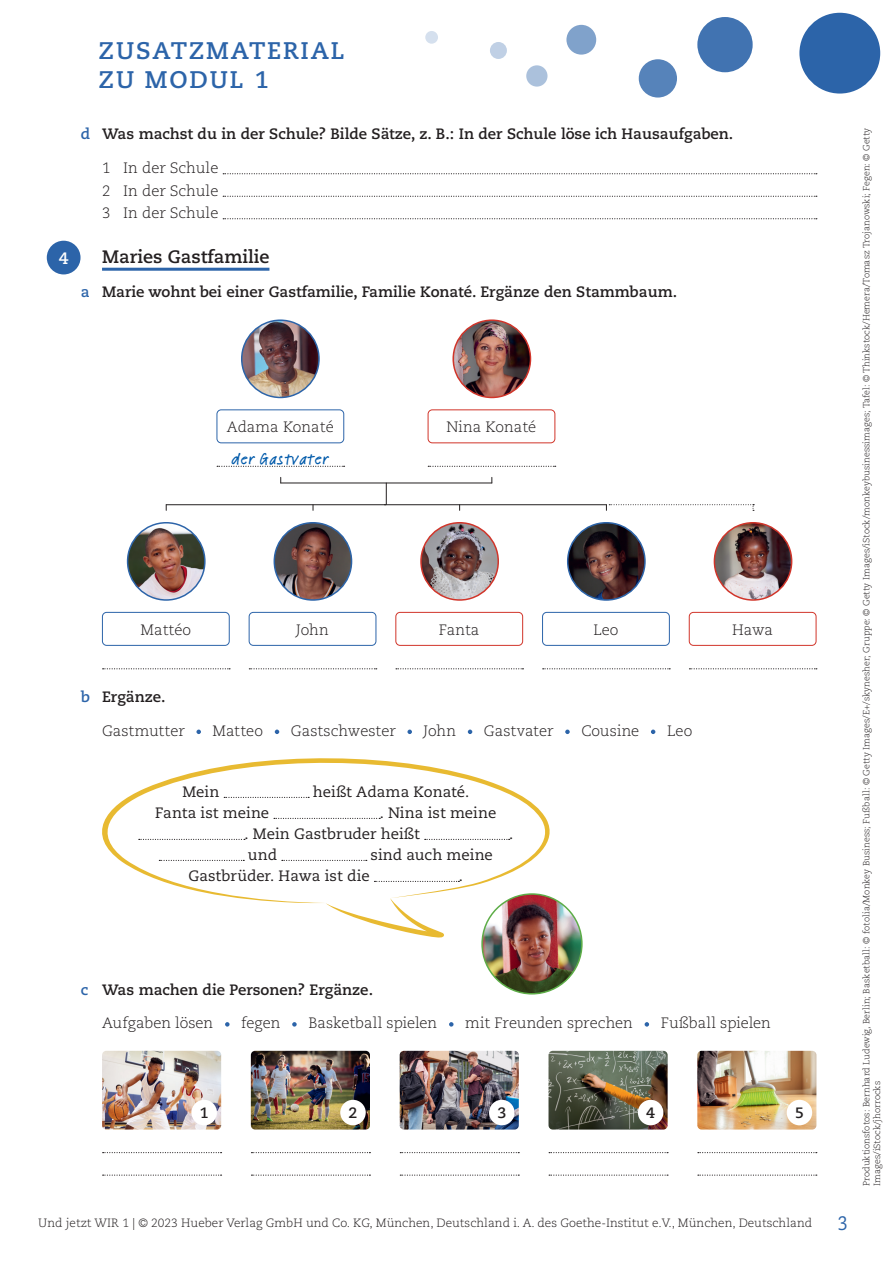
<style>
.page{position:relative;width:893px;height:1263px;background:#fff}
.page>*{position:absolute;margin:0;border:0;box-sizing:border-box;transform-origin:0 0}
.t1{font:700 24px/28.8px "Caecilia LT Pro 75";letter-spacing:.075em;color:#2c64a9}
.t2{font:19.5px "Caecilia LT Pro 55 Roman";color:#2c64a9;scale:.9 1}
.t3{font:700 18px "Caecilia LT Pro 75";color:#231f20}
.t4{font:500 16.5px "Linotype Feltpen W01";letter-spacing:.05em;color:#015aaa}
.t5{font:700 16.5px "Caecilia LT Pro 75";color:#fff}
.t6{font:300 15px/22.5px "Caecilia LT Pro 45";color:#231f20;text-align:justify}
.t7{font:700 15px "Caecilia LT Pro 75";color:#231f20}
.t8{font:15px/21px "Caecilia LT Pro 55 Roman";color:#231f20}
.t9{font:300 12px "Caecilia LT Pro 45";color:#231f20}
.t10{font:300 9px/10.8px "Caecilia LT Pro 45";color:#231f20}
.s1{color:#2c64a9}
</style>
<div class="page">
<div style="left:697px;top:17px;width:56px;height:55px;background:#4173b1;border-radius:50%"></div>
<div style="left:639px;top:59px;width:38px;height:39px;background:#5683ba;border-radius:50%"></div>
<div style="left:526px;top:65px;width:21px;height:22px;background:#abc1dc;border-radius:50%"></div>
<div style="left:490px;top:42px;width:17px;height:17px;background:#c0d0e5;border-radius:50%"></div>
<div style="left:566px;top:25px;width:30px;height:30px;background:#80a2cb;border-radius:50%"></div>
<div style="left:425px;top:31px;width:13px;height:13px;background:#d5e0ee;border-radius:50%"></div>
<div style="left:799px;top:13px;width:81px;height:81px;background:#2c64a9;border-radius:50%"></div>
<svg style="left:102px;top:758px;width:456px;height:180px"></svg>
<svg style="left:224px;top:797px;width:85px;height:1px"></svg>
<svg style="left:274px;top:818px;width:106px;height:1px"></svg>
<svg style="left:139px;top:839px;width:106px;height:1px"></svg>
<svg style="left:425px;top:839px;width:85px;height:1px"></svg>
<svg style="left:159px;top:860px;width:85px;height:1px"></svg>
<svg style="left:282px;top:860px;width:85px;height:1px"></svg>
<svg style="left:374px;top:881px;width:85px;height:1px"></svg>
<svg style="left:223px;top:173px;width:594px;height:1px"></svg>
<svg style="left:223px;top:196px;width:594px;height:1px"></svg>
<svg style="left:223px;top:218px;width:594px;height:1px"></svg>
<hr style="left:102px;top:268px;width:167px;height:3px;background:#2c64a9">
<div style="left:47px;top:241px;width:34px;height:33px;background:#2c64a9;border-radius:50%"></div>
<div style="left:217px;top:409px;width:127px;height:34px;border:1px solid #2c64a9;border-radius:4px"></div>
<div style="left:428px;top:409px;width:127px;height:34px;border:1px solid #d1352a;border-radius:4px"></div>
<svg style="left:386px;top:484px;width:1px;height:20px"></svg>
<hr style="left:281px;top:483px;width:211px;height:1px;background:#231f20">
<hr style="left:166px;top:504px;width:220px;height:1px;background:#231f20">
<hr style="left:384px;top:504px;width:222px;height:1px;background:#231f20">
<svg style="left:606px;top:504px;width:148px;height:7px"></svg>
<img style="left:242px;top:320px;width:77px;height:77px;border-radius:39px">
<div style="left:241px;top:319px;width:79px;height:79px;border:2px solid #2c64a9;border-radius:50%"></div>
<img style="left:453px;top:320px;width:77px;height:77px;border-radius:39px">
<div style="left:452px;top:319px;width:79px;height:79px;border:2px solid #d1352a;border-radius:50%"></div>
<svg style="left:217px;top:466px;width:128px;height:1px"></svg>
<svg style="left:428px;top:466px;width:128px;height:1px"></svg>
<div style="left:102px;top:612px;width:128px;height:34px;border:1px solid #2c64a9;border-radius:4px"></div>
<div style="left:249px;top:612px;width:127px;height:34px;border:1px solid #2c64a9;border-radius:4px"></div>
<div style="left:395px;top:612px;width:128px;height:34px;border:1px solid #d1352a;border-radius:4px"></div>
<div style="left:542px;top:612px;width:128px;height:34px;border:1px solid #2c64a9;border-radius:4px"></div>
<div style="left:689px;top:612px;width:127px;height:34px;border:1px solid #d1352a;border-radius:4px"></div>
<img style="left:128px;top:523px;width:77px;height:77px;border-radius:39px">
<div style="left:127px;top:522px;width:79px;height:79px;border:2px solid #2c64a9;border-radius:50%"></div>
<img style="left:274px;top:523px;width:78px;height:77px;border-radius:39px">
<div style="left:274px;top:522px;width:78px;height:79px;border:2px solid #2c64a9;border-radius:50%"></div>
<img style="left:421px;top:523px;width:77px;height:77px;border-radius:39px">
<div style="left:420px;top:522px;width:79px;height:79px;border:2px solid #d1352a;border-radius:50%"></div>
<img style="left:568px;top:523px;width:77px;height:77px;border-radius:39px">
<div style="left:567px;top:522px;width:79px;height:79px;border:2px solid #2c64a9;border-radius:50%"></div>
<img style="left:714px;top:523px;width:78px;height:77px;border-radius:39px">
<div style="left:714px;top:522px;width:78px;height:79px;border:2px solid #d1352a;border-radius:50%"></div>
<img style="left:482px;top:894px;width:100px;height:100px;border-radius:50px">
<div style="left:481px;top:893px;width:102px;height:101px;border:2px solid #5dad47;border-radius:50%"></div>
<svg style="left:103px;top:668px;width:127px;height:1px"></svg>
<svg style="left:249px;top:668px;width:128px;height:1px"></svg>
<svg style="left:396px;top:668px;width:127px;height:1px"></svg>
<svg style="left:543px;top:668px;width:127px;height:1px"></svg>
<svg style="left:689px;top:668px;width:128px;height:1px"></svg>
<svg style="left:196px;top:729px;width:5px;height:5px"></svg>
<svg style="left:275px;top:729px;width:4px;height:5px"></svg>
<svg style="left:407px;top:729px;width:5px;height:5px"></svg>
<svg style="left:468px;top:729px;width:4px;height:5px"></svg>
<svg style="left:565px;top:729px;width:5px;height:5px"></svg>
<svg style="left:651px;top:729px;width:4px;height:5px"></svg>
<svg style="left:225px;top:1022px;width:5px;height:4px"></svg>
<svg style="left:292px;top:1022px;width:5px;height:4px"></svg>
<svg style="left:449px;top:1022px;width:5px;height:4px"></svg>
<svg style="left:645px;top:1022px;width:4px;height:4px"></svg>
<img style="left:102px;top:1051px;width:119px;height:78px">
<img style="left:251px;top:1051px;width:119px;height:78px">
<img style="left:400px;top:1051px;width:119px;height:78px">
<img style="left:548px;top:1051px;width:120px;height:78px">
<img style="left:697px;top:1051px;width:119px;height:78px">
<svg style="left:103px;top:1152px;width:119px;height:1px"></svg>
<svg style="left:103px;top:1174px;width:119px;height:2px"></svg>
<svg style="left:251px;top:1152px;width:119px;height:1px"></svg>
<svg style="left:251px;top:1174px;width:119px;height:2px"></svg>
<svg style="left:400px;top:1152px;width:119px;height:1px"></svg>
<svg style="left:400px;top:1174px;width:119px;height:2px"></svg>
<svg style="left:549px;top:1152px;width:119px;height:1px"></svg>
<svg style="left:549px;top:1174px;width:119px;height:2px"></svg>
<svg style="left:698px;top:1152px;width:119px;height:1px"></svg>
<svg style="left:698px;top:1174px;width:119px;height:2px"></svg>
<div style="left:191px;top:1100px;width:26px;height:25px;background:#fff;border-radius:50%"></div>
<div style="left:340px;top:1100px;width:26px;height:25px;background:#fff;border-radius:50%"></div>
<div style="left:489px;top:1100px;width:26px;height:25px;background:#fff;border-radius:50%"></div>
<div style="left:638px;top:1100px;width:25px;height:25px;background:#fff;border-radius:50%"></div>
<div style="left:787px;top:1100px;width:25px;height:25px;background:#fff;border-radius:50%"></div>
<h1 class="t1" style="left:99px;top:36px;width:248px">ZUSATZMATERIAL<br>ZU MODUL 1</h1>
<h3 class="t5" style="left:59px;top:247px;width:11px">4</h3>
<h3 class="t7" style="left:81px;top:124px;width:654px"><span class="s1">d</span> Was machst du in der Schule? Bilde Sätze, z. B.: In der Schule löse ich Hausaufgaben.</h3>
<h3 class="t6" style="left:102px;top:156px;width:118px">1 In der Schule 2 In der Schule 3 In der Schule</h3>
<h3 class="t3" style="left:102px;top:245px;width:169px">Maries Gastfamilie</h3>
<h3 class="t7" style="left:81px;top:281px;width:598px"><span class="s1">a</span> Marie wohnt bei einer Gastfamilie, Familie Konaté. Ergänze den Stammbaum.</h3>
<h3 class="t6" style="left:227px;top:415px;width:108px">Adama Konaté</h3>
<h3 class="t6" style="left:447px;top:415px;width:91px">Nina Konaté</h3>
<h3 class="t4" style="left:232px;top:447px;width:98px">der Gastvater</h3>
<h3 class="t6" style="left:141px;top:618px;width:52px">Mattéo</h3>
<h3 class="t6" style="left:296px;top:618px;width:34px">John</h3>
<h3 class="t6" style="left:439px;top:618px;width:42px">Fanta</h3>
<h3 class="t6" style="left:593px;top:618px;width:27px">Leo</h3>
<h3 class="t6" style="left:732px;top:618px;width:42px">Hawa</h3>
<h3 class="t7" style="left:81px;top:686px;width:86px"><span class="s1">b</span> Ergänze.</h3>
<h3 class="t6" style="left:102px;top:719px;width:84px">Gastmutter</h3>
<h3 class="t6" style="left:213px;top:719px;width:52px">Matteo</h3>
<h3 class="t6" style="left:291px;top:719px;width:106px">Gastschwester</h3>
<h3 class="t6" style="left:424px;top:719px;width:34px">John</h3>
<h3 class="t6" style="left:484px;top:719px;width:71px">Gastvater</h3>
<h3 class="t6" style="left:581px;top:719px;width:59px">Cousine</h3>
<h3 class="t6" style="left:667px;top:719px;width:27px">Leo</h3>
<h3 class="t8" style="left:182px;top:781px;width:39px">Mein</h3>
<h3 class="t8" style="left:313px;top:781px;width:158px">heißt Adama Konaté.</h3>
<h3 class="t8" style="left:155px;top:802px;width:116px">Fanta ist meine</h3>
<h3 class="t8" style="left:245px;top:802px;width:253px;text-indent:135px">. Nina ist meine . Mein Gastbruder heißt</h3>
<h3 class="t8" style="left:248px;top:844px;width:31px">und</h3>
<h3 class="t8" style="left:371px;top:844px;width:124px">sind auch meine</h3>
<h3 class="t8" style="left:189px;top:865px;width:183px">Gastbrüder. Hawa ist die</h3>
<h3 class="t8" style="left:459px;top:865px;width:6px">.</h3>
<h3 class="t8" style="left:509px;top:823px;width:6px">.</h3>
<h3 class="t7" style="left:81px;top:979px;width:294px"><span class="s1">c</span> Was machen die Personen? Ergänze.</h3>
<h3 class="t6" style="left:102px;top:1011px;width:113px">Aufgaben lösen</h3>
<h3 class="t6" style="left:241px;top:1011px;width:41px">fegen</h3>
<h3 class="t6" style="left:308px;top:1011px;width:130px">Basketball spielen</h3>
<h3 class="t6" style="left:465px;top:1011px;width:169px">mit Freunden sprechen</h3>
<h3 class="t6" style="left:661px;top:1011px;width:112px">Fußball spielen</h3>
<h3 class="t7" style="left:200px;top:1103px;width:10px">1</h3>
<h3 class="t7" style="left:349px;top:1103px;width:10px">2</h3>
<h3 class="t7" style="left:497px;top:1103px;width:10px">3</h3>
<h3 class="t7" style="left:646px;top:1103px;width:10px">4</h3>
<h3 class="t7" style="left:795px;top:1103px;width:10px">5</h3>
<h3 class="t9" style="left:38px;top:1215px;width:775px">Und jetzt WIR 1 | © 2023 Hueber Verlag GmbH und Co. KG, München, Deutschland i. A. des Goethe-Institut e.V., München, Deutschland</h3>
<h2 class="t2" style="left:838px;top:1210px;width:12px">3</h2>
<p class="t10" style="left:861px;top:1186px;width:1060px;rotate:-90deg">Produktionsfotos: Bernhard Ludewig, Berlin; Basketball: © fotolia/Monkey Business; Fußball: © Getty Images/E+/skynesher; Gruppe: © Getty Images/iStock/monkeybusinessimages; Tafel: © Thinkstock/Hemera/Tomasz Trojanowski; Fegen: © Getty<br>Images/iStock/jhorrocks</p>
</div>
